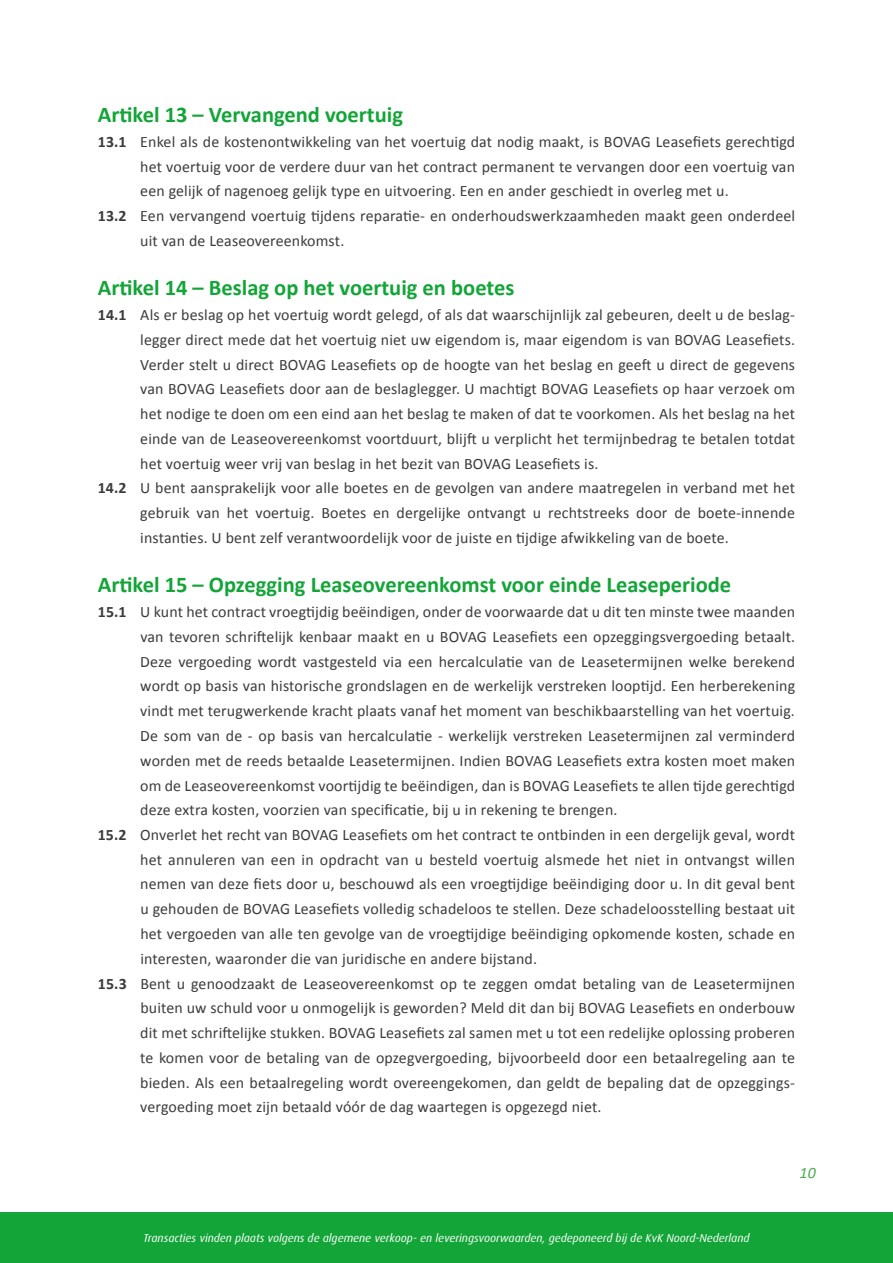
<style>
.page{position:relative;width:893px;height:1263px;background:#fff}
.page>*{position:absolute;margin:0;border:0;box-sizing:border-box;transform-origin:0 0}
.t1{font:700 22.5px "Calibri";color:#13a538}
.t2{font:15.9px "Calibri";letter-spacing:.01em;color:#3c3c3b}
.t3{font:italic 15.9px "Calibri";color:#46ad48}
.t4{font:italic 11.4px "Dax";color:#fff}
.s1{font-weight:700}
</style>
<div class="page">
<div style="left:0;top:1212px;width:893px;height:51px;background:#13a538"></div>
<h1 class="t1" style="left:98px;top:100px;width:307px">Artikel 13 – Vervangend voertuig</h1>
<p class="t2" style="left:98px;top:132px;width:699px"><span class="s1">13.1</span> Enkel als de kostenontwikkeling van het voertuig dat nodig maakt, is BOVAG Leasefiets gerechtigd</p>
<p class="t2" style="left:140px;top:156px;width:656px">het voertuig voor de verdere duur van het contract permanent te vervangen door een voertuig van</p>
<p class="t2" style="left:140px;top:181px;width:590px">een gelijk of nagenoeg gelijk type en uitvoering. Een en ander geschiedt in overleg met u.</p>
<p class="t2" style="left:98px;top:206px;width:699px"><span class="s1">13.2</span> Een vervangend voertuig tijdens reparatie- en onderhoudswerkzaamheden maakt geen onderdeel</p>
<p class="t2" style="left:140px;top:231px;width:205px">uit van de Leaseovereenkomst.</p>
<h1 class="t1" style="left:98px;top:274px;width:418px">Artikel 14 – Beslag op het voertuig en boetes</h1>
<p class="t2" style="left:98px;top:305px;width:699px"><span class="s1">14.1</span> Als er beslag op het voertuig wordt gelegd, of als dat waarschijnlijk zal gebeuren, deelt u de beslag-</p>
<p class="t2" style="left:140px;top:330px;width:656px">legger direct mede dat het voertuig niet uw eigendom is, maar eigendom is van BOVAG Leasefiets.</p>
<p class="t2" style="left:140px;top:354px;width:656px">Verder stelt u direct BOVAG Leasefiets op de hoogte van het beslag en geeft u direct de gegevens</p>
<p class="t2" style="left:140px;top:379px;width:656px">van BOVAG Leasefiets door aan de beslaglegger. U machtigt BOVAG Leasefiets op haar verzoek om</p>
<p class="t2" style="left:140px;top:404px;width:656px">het nodige te doen om een eind aan het beslag te maken of dat te voorkomen. Als het beslag na het</p>
<p class="t2" style="left:140px;top:429px;width:656px">einde van de Leaseovereenkomst voortduurt, blijft u verplicht het termijnbedrag te betalen totdat</p>
<p class="t2" style="left:140px;top:453px;width:460px">het voertuig weer vrij van beslag in het bezit van BOVAG Leasefiets is.</p>
<p class="t2" style="left:98px;top:478px;width:699px"><span class="s1">14.2</span> U bent aansprakelijk voor alle boetes en de gevolgen van andere maatregelen in verband met het</p>
<p class="t2" style="left:140px;top:503px;width:656px">gebruik van het voertuig. Boetes en dergelijke ontvangt u rechtstreeks door de boete-innende</p>
<p class="t2" style="left:140px;top:528px;width:590px">instanties. U bent zelf verantwoordelijk voor de juiste en tijdige afwikkeling van de boete.</p>
<h1 class="t1" style="left:98px;top:571px;width:635px">Artikel 15 – Opzegging Leaseovereenkomst voor einde Leaseperiode</h1>
<p class="t2" style="left:98px;top:602px;width:699px"><span class="s1">15.1</span> U kunt het contract vroegtijdig beëindigen, onder de voorwaarde dat u dit ten minste twee maanden</p>
<p class="t2" style="left:140px;top:627px;width:656px">van tevoren schriftelijk kenbaar maakt en u BOVAG Leasefiets een opzeggingsvergoeding betaalt.</p>
<p class="t2" style="left:140px;top:651px;width:656px">Deze vergoeding wordt vastgesteld via een hercalculatie van de Leasetermijnen welke berekend</p>
<p class="t2" style="left:140px;top:676px;width:656px">wordt op basis van historische grondslagen en de werkelijk verstreken looptijd. Een herberekening</p>
<p class="t2" style="left:140px;top:701px;width:656px">vindt met terugwerkende kracht plaats vanaf het moment van beschikbaarstelling van het voertuig.</p>
<p class="t2" style="left:140px;top:726px;width:656px">De som van de - op basis van hercalculatie - werkelijk verstreken Leasetermijnen zal verminderd</p>
<p class="t2" style="left:140px;top:750px;width:656px">worden met de reeds betaalde Leasetermijnen. Indien BOVAG Leasefiets extra kosten moet maken</p>
<p class="t2" style="left:140px;top:775px;width:656px">om de Leaseovereenkomst voortijdig te beëindigen, dan is BOVAG Leasefiets te allen tijde gerechtigd</p>
<p class="t2" style="left:140px;top:800px;width:479px">deze extra kosten, voorzien van specificatie, bij u in rekening te brengen.</p>
<p class="t2" style="left:98px;top:825px;width:699px"><span class="s1">15.2</span> Onverlet het recht van BOVAG Leasefiets om het contract te ontbinden in een dergelijk geval, wordt</p>
<p class="t2" style="left:140px;top:849px;width:656px">het annuleren van een in opdracht van u besteld voertuig alsmede het niet in ontvangst willen</p>
<p class="t2" style="left:140px;top:874px;width:656px">nemen van deze fiets door u, beschouwd als een vroegtijdige beëindiging door u. In dit geval bent</p>
<p class="t2" style="left:140px;top:899px;width:656px">u gehouden de BOVAG Leasefiets volledig schadeloos te stellen. Deze schadeloosstelling bestaat uit</p>
<p class="t2" style="left:140px;top:924px;width:656px">het vergoeden van alle ten gevolge van de vroegtijdige beëindiging opkomende kosten, schade en</p>
<p class="t2" style="left:140px;top:948px;width:398px">interesten, waaronder die van juridische en andere bijstand.</p>
<p class="t2" style="left:98px;top:973px;width:699px"><span class="s1">15.3</span> Bent u genoodzaakt de Leaseovereenkomst op te zeggen omdat betaling van de Leasetermijnen</p>
<p class="t2" style="left:140px;top:998px;width:656px">buiten uw schuld voor u onmogelijk is geworden? Meld dit dan bij BOVAG Leasefiets en onderbouw</p>
<p class="t2" style="left:140px;top:1023px;width:656px">dit met schriftelijke stukken. BOVAG Leasefiets zal samen met u tot een redelijke oplossing proberen</p>
<p class="t2" style="left:140px;top:1047px;width:656px">te komen voor de betaling van de opzegvergoeding, bijvoorbeeld door een betaalregeling aan te</p>
<p class="t2" style="left:140px;top:1072px;width:655px">bieden. Als een betaalregeling wordt overeengekomen, dan geldt de bepaling dat de opzeggings-</p>
<p class="t2" style="left:140px;top:1097px;width:463px">vergoeding moet zijn betaald vóór de dag waartegen is opgezegd niet.</p>
<p class="t4" style="left:143px;top:1231px;width:608px">Transacties vinden plaats volgens de algemene verkoop- en leveringsvoorwaarden, gedeponeerd bij de KvK Noord-Nederland</p>
<p class="t3" style="left:799px;top:1161px;width:18px">10</p>
</div>
